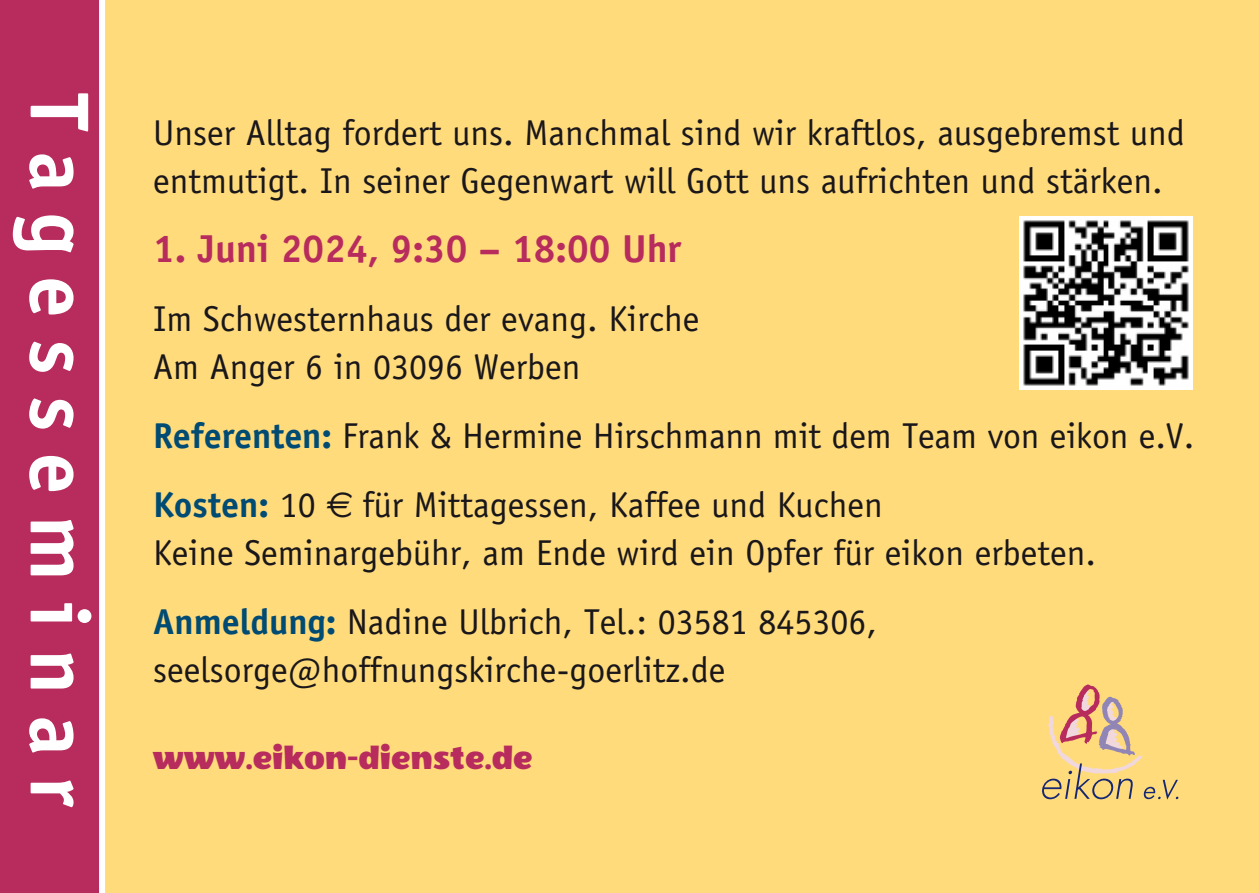
<style>
.page{position:relative;width:1259px;height:893px;background:#fff}
.page>*{position:absolute;margin:0;border:0;box-sizing:border-box;transform-origin:0 0}
.t1{font:700 84px "Officina Sans";letter-spacing:.25em;color:#fff}
.t2{font:700 39px "Officina Sans";color:#b72c5d}
.t3{font:36px/48px "Officina Sans";color:#1a171b}
.t4{font:36px "Wendy One";color:#b72c5d}
.s1{font-weight:700;color:#004b73}
.s2{font-family:"Euro Sans"}
</style>
<div class="page">
<div style="left:102px;top:0;width:1157px;height:893px;background:#ffdb7b"></div>
<div style="left:0;top:0;width:102px;height:893px;background:#b72c5d"></div>
<svg style="left:1042px;top:684px;width:136px;height:116px"></svg>
<img style="left:1019px;top:216px;width:173px;height:173px">
<div style="left:99px;top:0;width:6px;height:893px;background:#fff"></div>
<h1 class="t1" style="left:91px;top:93px;width:715px;rotate:90deg">Tagesseminar</h1>
<p class="t3" style="left:153px;top:112px;width:1033px">Unser Alltag fordert uns. Manchmal sind wir kraftlos, ausgebremst und entmutigt. In seiner Gegenwart will Gott uns aufrichten und stärken.</p>
<p class="t2" style="left:153px;top:234px;width:530px">1. Juni 2024, 9:30 – 18:00 Uhr</p>
<p class="t3" style="left:153px;top:298px;width:548px">Im Schwesternhaus der evang. Kirche<br>Am Anger 6 in 03096 Werben</p>
<p class="t3" style="left:153px;top:404px;width:1042px;line-height:69px"><span class="s1">Referenten:</span> Frank &amp; Hermine Hirschmann mit dem Team von eikon e.V.<br><span class="s1">Kosten:</span> 10 <span class="s2">e</span> für Mittagessen, Kaffee und Kuchen</p>
<p class="t3" style="left:153px;top:521px;width:944px;line-height:69px">Keine Seminargebühr, am Ende wird ein Opfer für eikon erbeten.<br><span class="s1">Anmeldung:</span> Nadine Ulbrich, Tel.: 03581 845306,</p>
<p class="t3" style="left:153px;top:649px;width:574px">seelsorge@hoffnungskirche-goerlitz.de</p>
<p class="t4" style="left:153px;top:740px;width:381px">www.eikon-dienste.de</p>
</div>
